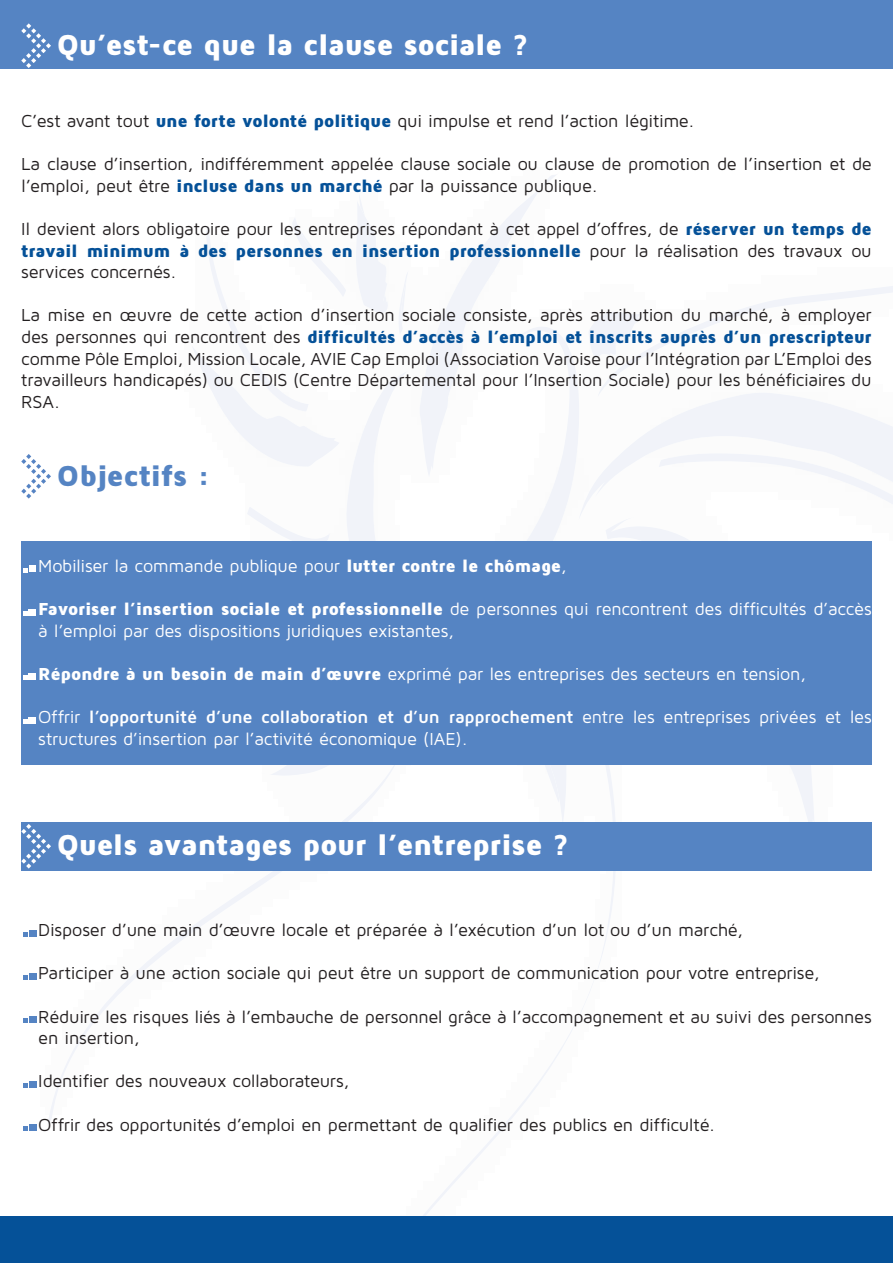
<style>
.page{position:relative;width:893px;height:1263px;background:#fff}
.page>*{position:absolute;margin:0;border:0;box-sizing:border-box;transform-origin:0 0}
.t1{font:900 30px "Maven Pro";letter-spacing:-.015em;color:#fff}
.t2{font:900 30px "Maven Pro";letter-spacing:-.005em;color:#5584c3}
.t3{font:18px/21.6px "Maven Pro";letter-spacing:-.015em;color:#231f20}
.t4{font:18px/21.6px "Maven Pro";letter-spacing:-.015em;color:#fff}
.s1{font-weight:900;color:#055198}
.s2{font-weight:900}
.s3{font-weight:700}
</style>
<div class="page">
<svg style="left:580px;top:397px;width:313px;height:119px"></svg>
<svg style="left:606px;top:520px;width:209px;height:302px"></svg>
<svg style="left:347px;top:335px;width:232px;height:206px"></svg>
<svg style="left:419px;top:175px;width:141px;height:302px"></svg>
<svg style="left:356px;top:196px;width:32px;height:117px"></svg>
<svg style="left:658px;top:453px;width:235px;height:88px"></svg>
<svg style="left:247px;top:507px;width:82px;height:34px"></svg>
<svg style="left:399px;top:273px;width:9px;height:60px"></svg>
<svg style="left:188px;top:218px;width:158px;height:248px"></svg>
<svg style="left:589px;top:286px;width:304px;height:111px"></svg>
<svg style="left:423px;top:764px;width:200px;height:452px"></svg>
<svg style="left:47px;top:764px;width:395px;height:362px"></svg>
<div style="left:0;top:0;width:893px;height:68px;background:#5584c3"></div>
<div style="left:21px;top:822px;width:851px;height:49px;background:#5584c3"></div>
<svg style="left:21px;top:23px;width:30px;height:45px"></svg>
<svg style="left:21px;top:454px;width:30px;height:45px"></svg>
<div style="left:21px;top:541px;width:851px;height:223px;background:#5584c3"></div>
<svg style="left:23px;top:566px;width:12px;height:6px"></svg>
<div style="left:28px;top:609px;width:8px;height:6px;background:#fff"></div>
<svg style="left:23px;top:611px;width:4px;height:4px"></svg>
<div style="left:28px;top:674px;width:8px;height:6px;background:#fff"></div>
<svg style="left:23px;top:676px;width:4px;height:4px"></svg>
<div style="left:28px;top:717px;width:8px;height:6px;background:#fff"></div>
<svg style="left:23px;top:719px;width:4px;height:4px"></svg>
<svg style="left:21px;top:824px;width:30px;height:44px"></svg>
<div style="left:0;top:1216px;width:893px;height:47px;background:#055198"></div>
<div style="left:29px;top:930px;width:7px;height:6px;background:#5584c3"></div>
<svg style="left:24px;top:932px;width:4px;height:4px"></svg>
<div style="left:29px;top:973px;width:7px;height:6px;background:#5584c3"></div>
<svg style="left:24px;top:975px;width:4px;height:4px"></svg>
<div style="left:29px;top:1016px;width:7px;height:6px;background:#5584c3"></div>
<svg style="left:24px;top:1018px;width:4px;height:4px"></svg>
<div style="left:29px;top:1081px;width:7px;height:6px;background:#5584c3"></div>
<svg style="left:24px;top:1083px;width:4px;height:4px"></svg>
<div style="left:29px;top:1124px;width:7px;height:6px;background:#5584c3"></div>
<svg style="left:24px;top:1126px;width:4px;height:4px"></svg>
<h1 class="t1" style="left:57px;top:26px;width:473px">Qu’est-ce que la clause sociale ?</h1>
<p class="t3" style="left:21px;top:109px;width:675px">C’est avant tout <span class="s1">une forte volonté politique</span> qui impulse et rend l’action légitime.</p>
<p class="t3" style="left:21px;top:153px;width:852px">La clause d’insertion, indifféremment appelée clause sociale ou clause de promotion de l’insertion et de l’emploi, peut être <span class="s1">incluse dans un marché</span> par la puissance publique.</p>
<p class="t3" style="left:21px;top:217px;width:852px;text-align:justify">Il devient alors obligatoire pour les entreprises répondant à cet appel d’offres, de <span class="s1">réserver un temps de travail minimum à des personnes en insertion professionnelle</span> pour la réalisation des travaux ou services concernés.</p>
<p class="t3" style="left:21px;top:304px;width:852px;text-align:justify">La mise en œuvre de cette action d’insertion sociale consiste, après attribution du marché, à employer des personnes qui rencontrent des <span class="s1">difficultés d’accès à l’emploi et inscrits auprès d’un prescripteur </span>comme Pôle Emploi, Mission Locale, AVIE Cap Emploi (Association Varoise pour l’Intégration par L’Emploi des travailleurs handicapés) ou CEDIS (Centre Départemental pour l’Insertion Sociale) pour les bénéficiaires du RSA.</p>
<h1 class="t2" style="left:57px;top:457px;width:155px">Objectifs :</h1>
<p class="t4" style="left:38px;top:554px;width:530px">Mobiliser la commande publique pour <span class="s2">lutter contre le chômage</span>,</p>
<p class="t4" style="left:38px;top:598px;width:835px"><span class="s2">Favoriser l’insertion sociale et professionnelle</span> de personnes qui rencontrent des difficultés d’accès à l’emploi par des dispositions juridiques existantes,</p>
<p class="t4" style="left:38px;top:662px;width:769px"><span class="s2">Répondre à un besoin de main d’œuvre</span> exprimé par les entreprises des secteurs en tension,</p>
<p class="t4" style="left:38px;top:706px;width:835px">Offrir <span class="s3">l’opportunité d’une collaboration et d’un rapprochement</span> entre les entreprises privées et les structures d’insertion par l’activité économique (IAE).</p>
<h1 class="t1" style="left:57px;top:826px;width:513px">Quels avantages pour l’entreprise ?</h1>
<p class="t3" style="left:38px;top:918px;width:706px">Disposer d’une main d’œuvre locale et préparée à l’exécution d’un lot ou d’un marché,</p>
<p class="t3" style="left:38px;top:962px;width:783px">Participer à une action sociale qui peut être un support de communication pour votre entreprise,</p>
<p class="t3" style="left:38px;top:1005px;width:835px">Réduire les risques liés à l’embauche de personnel grâce à l’accompagnement et au suivi des personnes en insertion,</p>
<p class="t3" style="left:38px;top:1070px;width:313px">Identifier des nouveaux collaborateurs,</p>
<p class="t3" style="left:38px;top:1113px;width:678px">Offrir des opportunités d’emploi en permettant de qualifier des publics en difficulté.</p>
</div>
